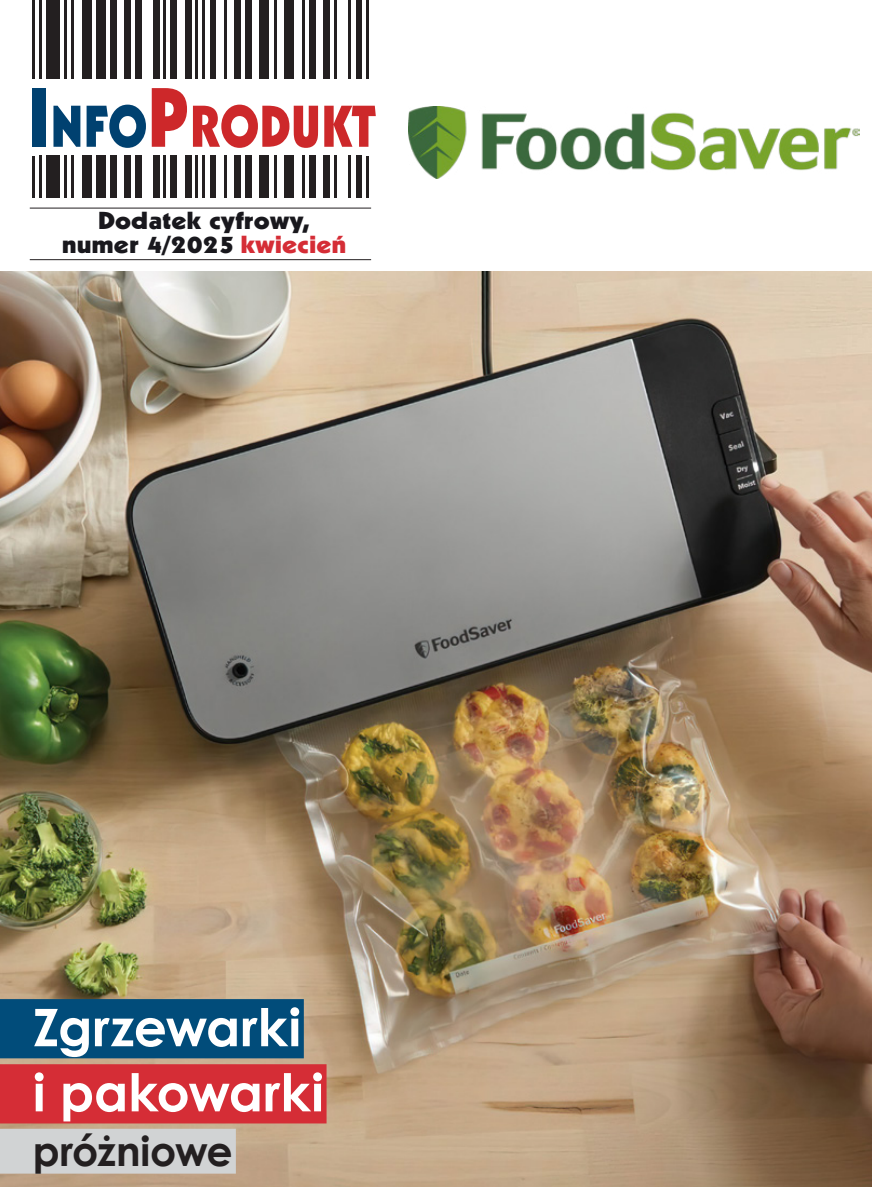
<style>
.page{position:relative;width:872px;height:1187px;background:#fff}
.page>*{position:absolute;margin:0;border:0;box-sizing:border-box;transform-origin:0 0}
.t1{font:57.45px "Geometric 231 Hv EU";color:#cd282a;scale:.88 1}
.t2{font:700 51.9px/65.1px "Century Gothic";color:#fff}
.t3{font:700 40.95px "Century Gothic";letter-spacing:-.015em;color:#231f20}
.t4{font:24px/24px "Geometric 231 Hv EU";color:#19181d;text-align:center;scale:1.17 1}
.s1{font-size:82.05px;color:#004170}
.s2{color:#004170}
.s3{font-size:82.05px}
.s4{color:#d52d36}
</style>
<div class="page">
<hr style="left:32px;top:0;width:2px;height:79px;background:#231f20">
<hr style="left:39px;top:0;width:3px;height:79px;background:#231f20">
<div style="left:46px;top:0;width:14px;height:79px;background:#231f20"></div>
<hr style="left:64px;top:0;width:3px;height:79px;background:#231f20">
<hr style="left:71px;top:0;width:3px;height:79px;background:#231f20">
<div style="left:82px;top:0;width:10px;height:79px;background:#231f20"></div>
<div style="left:96px;top:0;width:10px;height:79px;background:#231f20"></div>
<div style="left:110px;top:0;width:6px;height:79px;background:#231f20"></div>
<div style="left:124px;top:0;width:7px;height:79px;background:#231f20"></div>
<div style="left:135px;top:0;width:6px;height:79px;background:#231f20"></div>
<div style="left:153px;top:0;width:6px;height:79px;background:#231f20"></div>
<hr style="left:164px;top:0;width:2px;height:79px;background:#231f20">
<div style="left:170px;top:0;width:7px;height:79px;background:#231f20"></div>
<div style="left:185px;top:0;width:6px;height:79px;background:#231f20"></div>
<hr style="left:196px;top:0;width:2px;height:79px;background:#231f20">
<hr style="left:202px;top:0;width:3px;height:79px;background:#231f20">
<div style="left:210px;top:0;width:6px;height:79px;background:#231f20"></div>
<hr style="left:224px;top:0;width:2px;height:79px;background:#231f20">
<div style="left:234px;top:0;width:7px;height:79px;background:#231f20"></div>
<div style="left:245px;top:0;width:7px;height:79px;background:#231f20"></div>
<div style="left:260px;top:0;width:9px;height:79px;background:#231f20"></div>
<hr style="left:274px;top:0;width:2px;height:79px;background:#231f20">
<div style="left:284px;top:0;width:10px;height:79px;background:#231f20"></div>
<hr style="left:302px;top:0;width:3px;height:79px;background:#231f20">
<div style="left:309px;top:0;width:7px;height:79px;background:#231f20"></div>
<div style="left:324px;top:0;width:6px;height:79px;background:#231f20"></div>
<hr style="left:334px;top:0;width:3px;height:79px;background:#231f20">
<hr style="left:348px;top:0;width:3px;height:79px;background:#231f20">
<div style="left:356px;top:0;width:6px;height:79px;background:#231f20"></div>
<hr style="left:366px;top:0;width:3px;height:79px;background:#231f20">
<hr style="left:32px;top:156px;width:2px;height:41px;background:#231f20">
<hr style="left:39px;top:156px;width:3px;height:42px;background:#231f20">
<div style="left:46px;top:156px;width:14px;height:42px;background:#231f20"></div>
<hr style="left:64px;top:156px;width:3px;height:42px;background:#231f20">
<hr style="left:71px;top:156px;width:3px;height:42px;background:#231f20">
<div style="left:82px;top:156px;width:10px;height:42px;background:#231f20"></div>
<div style="left:96px;top:156px;width:10px;height:42px;background:#231f20"></div>
<div style="left:110px;top:156px;width:6px;height:42px;background:#231f20"></div>
<div style="left:124px;top:156px;width:7px;height:42px;background:#231f20"></div>
<div style="left:135px;top:156px;width:6px;height:42px;background:#231f20"></div>
<div style="left:153px;top:156px;width:6px;height:42px;background:#231f20"></div>
<hr style="left:164px;top:156px;width:2px;height:42px;background:#231f20">
<div style="left:170px;top:156px;width:7px;height:42px;background:#231f20"></div>
<div style="left:185px;top:156px;width:6px;height:42px;background:#231f20"></div>
<hr style="left:196px;top:156px;width:2px;height:42px;background:#231f20">
<hr style="left:202px;top:156px;width:3px;height:42px;background:#231f20">
<div style="left:210px;top:156px;width:6px;height:42px;background:#231f20"></div>
<hr style="left:224px;top:156px;width:2px;height:42px;background:#231f20">
<div style="left:234px;top:156px;width:7px;height:42px;background:#231f20"></div>
<div style="left:245px;top:156px;width:7px;height:42px;background:#231f20"></div>
<div style="left:260px;top:156px;width:9px;height:42px;background:#231f20"></div>
<hr style="left:274px;top:156px;width:2px;height:42px;background:#231f20">
<div style="left:284px;top:156px;width:10px;height:42px;background:#231f20"></div>
<hr style="left:302px;top:156px;width:3px;height:42px;background:#231f20">
<div style="left:309px;top:156px;width:7px;height:42px;background:#231f20"></div>
<div style="left:324px;top:156px;width:6px;height:42px;background:#231f20"></div>
<hr style="left:334px;top:156px;width:3px;height:42px;background:#231f20">
<hr style="left:348px;top:156px;width:3px;height:42px;background:#231f20">
<div style="left:356px;top:156px;width:6px;height:42px;background:#231f20"></div>
<hr style="left:366px;top:156px;width:3px;height:41px;background:#231f20">
<img style="left:0;top:272px;width:872px;height:914px">
<hr style="left:30px;top:208px;width:341px;height:1px;background:#231f20">
<hr style="left:30px;top:259px;width:341px;height:1px;background:#231f20">
<div style="left:0;top:999px;width:304px;height:59px;background:#014c7a"></div>
<div style="left:0;top:1064px;width:326px;height:59px;background:#d52d36"></div>
<div style="left:0;top:1128px;width:236px;height:45px;background:#d1d3d4"></div>
<img style="left:408px;top:106px;width:452px;height:73px">
<h1 class="t1" style="left:27px;top:90px;width:398px"><span class="s1">I</span><span class="s2">NFO</span><span class="s3">P</span>RODUKT</h1>
<p class="t4" style="left:62px;top:208px;width:245px">Dodatek cyfrowy, numer 4/2025 <span class="s4">kwiecień</span></p>
<h2 class="t2" style="left:33px;top:992px;width:292px">Zgrzewarki i pakowarki</h2>
<h3 class="t3" style="left:33px;top:1119px;width:201px">próżniowe</h3>
</div>
